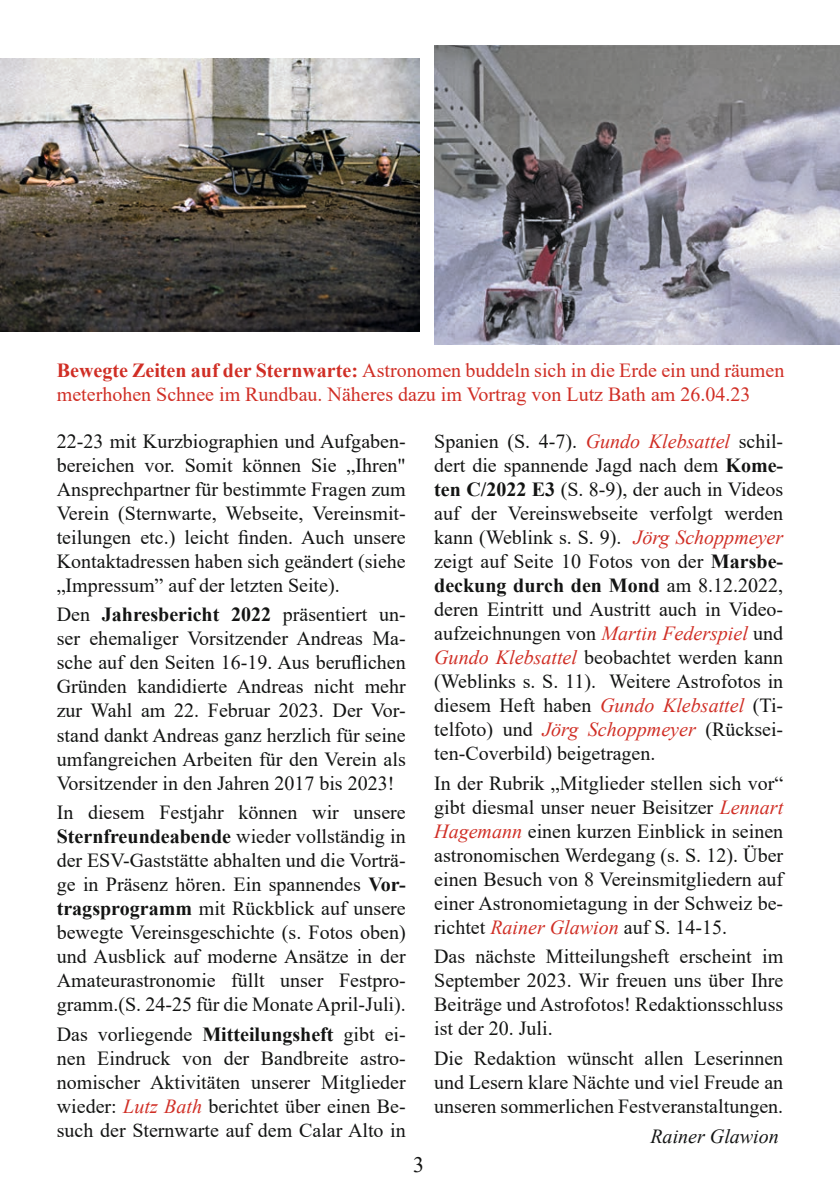
<style>
.page{position:relative;width:840px;height:1191px;background:#fff}
.page>*{position:absolute;margin:0;border:0;box-sizing:border-box;transform-origin:0 0}
.t1{font:22px "Times New Roman";color:#131413}
.t2{font:20px/24px "Times New Roman";color:#131413;text-align:justify}
.t3{font:20px/24px "Times New Roman";color:#d02e25}
.t4{font:italic 20px "Times New Roman";color:#131413}
.s1{font-weight:700}
.s2{font-style:italic;color:#d02e25}
</style>
<div class="page">
<img style="left:0;top:59px;width:420px;height:272px">
<img style="left:434px;top:45px;width:405px;height:299px">
<p class="t3" style="left:57px;top:357px;width:728px"><span class="s1">Bewegte Zeiten auf der Sternwarte:</span> Astronomen buddeln sich in die Erde ein und räumen meterhohen Schnee im Rundbau. Näheres dazu im Vortrag von Lutz Bath am 26.04.23</p>
<p class="t2" style="left:57px;top:428px;width:350px">22-23 mit Kurzbiographien und Aufgaben&shy;bereichen vor. Somit können Sie „Ihren" Ansprechpartner für bestimmte Fragen zum Verein (Sternwarte, Webseite, Vereinsmit&shy;teilungen etc.) leicht finden. Auch unsere Kontaktadressen haben sich geändert (siehe „Impressum” auf der letzten Seite).</p>
<p class="t2" style="left:57px;top:602px;width:350px">Den <span class="s1">Jahresbericht 2022</span> präsentiert un&shy;ser ehemaliger Vorsitzender Andreas Ma&shy;sche auf den Seiten 16-19. Aus beruflichen Gründen kandidierte Andreas nicht mehr zur Wahl am 22. Februar 2023. Der Vor&shy;stand dankt Andreas ganz herzlich für seine umfangreichen Arbeiten für den Verein als Vorsitzender in den Jahren 2017 bis 2023!</p>
<p class="t2" style="left:57px;top:800px;width:350px">In diesem Festjahr können wir unsere <span class="s1">Sternfreundeabende</span> wieder vollständig in der ESV-Gaststätte abhalten und die Vorträ&shy;ge in Präsenz hören. Ein spannendes <span class="s1">Vor&shy;tragsprogramm</span> mit Rückblick auf unsere bewegte Vereinsgeschichte (s. Fotos oben) und Ausblick auf moderne Ansätze in der Amateurastronomie füllt unser Festpro&shy;gramm.(S. 24-25 für die Monate April-Juli).</p>
<p class="t2" style="left:57px;top:1021px;width:350px">Das vorliegende <span class="s1">Mitteilungsheft</span> gibt ei&shy;nen Eindruck von der Bandbreite astro&shy;nomischer Aktivitäten unserer Mitglieder wieder: <span class="s2">Lutz Bath</span> berichtet über einen Be&shy;such der Sternwarte auf dem Calar Alto in</p>
<p class="t1" style="left:413px;top:1149px;width:12px">3</p>
<p class="t2" style="left:434px;top:428px;width:350px">Spanien (S. 4-7). <span class="s2">Gundo Klebsattel</span> schil&shy;dert die spannende Jagd nach dem <span class="s1">Kome&shy;ten C/2022 E3</span> (S. 8-9), der auch in Videos auf der Vereinswebseite verfolgt werden kann (Weblink s. S. 9). <span class="s2">Jörg Schoppmeyer </span>zeigt auf Seite 10 Fotos von der <span class="s1">Marsbe&shy;deckung durch den Mond</span> am 8.12.2022, deren Eintritt und Austritt auch in Video&shy;aufzeichnungen von <span class="s2">Martin Federspiel</span> und <span class="s2">Gundo Klebsattel</span> beobachtet werden kann (Weblinks s. S. 11). Weitere Astrofotos in diesem Heft haben <span class="s2">Gundo Klebsattel</span> (Ti&shy;telfoto) und <span class="s2">Jörg Schoppmeyer</span> (Rücksei&shy;ten-Coverbild) beigetragen.</p>
<p class="t2" style="left:434px;top:770px;width:350px">In der Rubrik „Mitglieder stellen sich vor“ gibt diesmal unser neuer Beisitzer <span class="s2">Lennart Hagemann</span> einen kurzen Einblick in seinen astronomischen Werdegang (s. S. 12). Über einen Besuch von 8 Vereinsmitgliedern auf einer Astronomietagung in der Schweiz be&shy;richtet <span class="s2">Rainer Glawion</span> auf S. 14-15.</p>
<p class="t2" style="left:434px;top:944px;width:350px">Das nächste Mitteilungsheft erscheint im September 2023. Wir freuen uns über Ihre Beiträge und Astrofotos! Redaktionsschluss ist der 20. Juli.</p>
<p class="t2" style="left:434px;top:1045px;width:350px">Die Redaktion wünscht allen Leserinnen und Lesern klare Nächte und viel Freude an unseren sommerlichen Festveranstaltungen.</p>
<p class="t4" style="left:650px;top:1122px;width:130px">Rainer Glawion</p>
</div>
